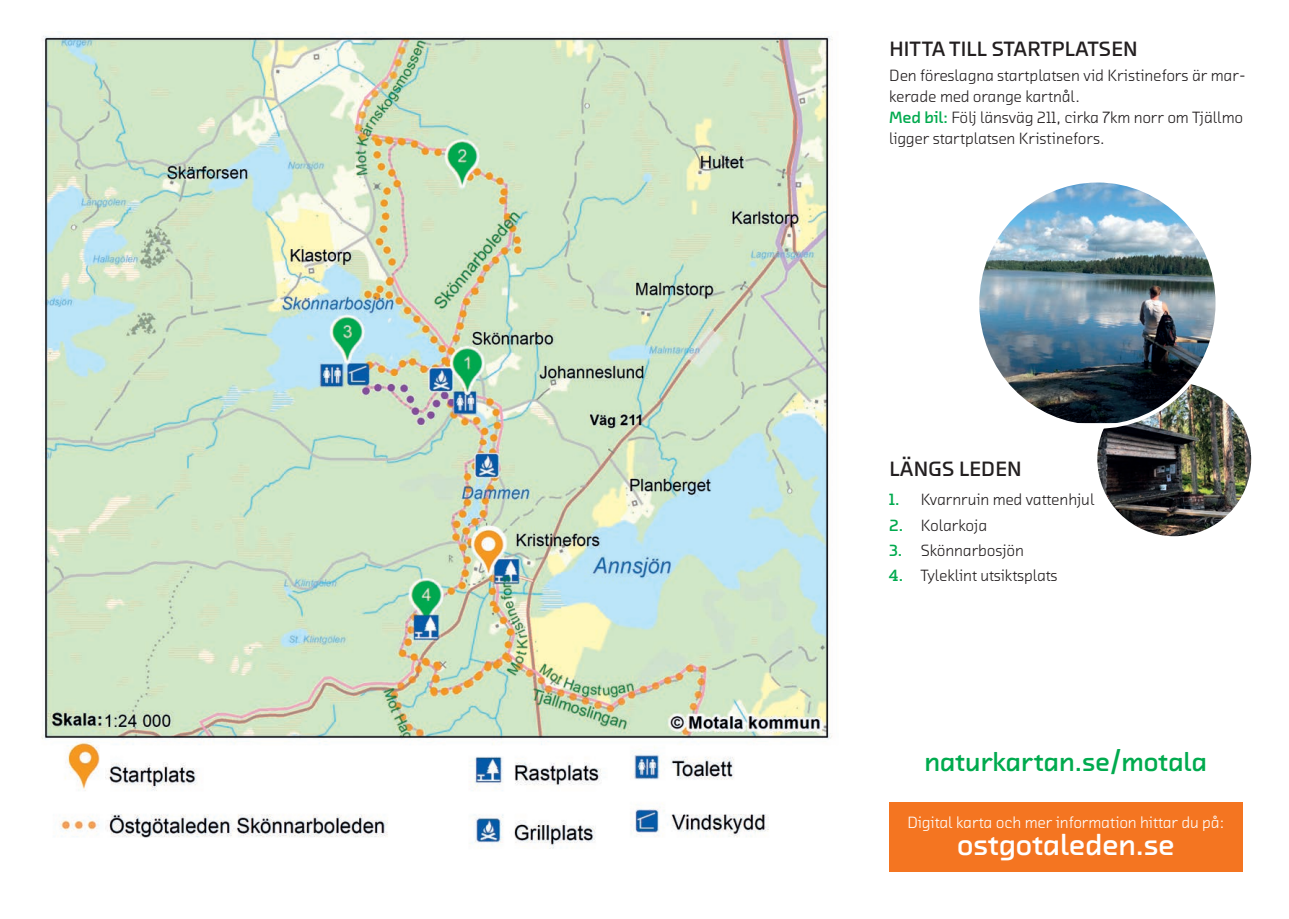
<style>
.page{position:relative;width:1289px;height:919px;background:#fff}
.page>*{position:absolute;margin:0;border:0;box-sizing:border-box;transform-origin:0 0}
.t1{font:30px "Chambers Sans OT Bld";letter-spacing:-.01em;color:#fff}
.t2{font:27px "Chambers Sans OT Bld";letter-spacing:-.01em;color:#00aa4e}
.t3{font:21px "Chambers Sans OT Bld";letter-spacing:.01em;color:#231f20}
.t4{font:16.5px/21px "Chambers Sans OT";color:#231f20}
.t5{font:16.5px "Chambers Sans OT";color:#fff}
.s1{font-family:"Chambers Sans OT Bld";color:#00aa4e}
</style>
<div class="page">
<div style="left:889px;top:802px;width:353px;height:70px;background:#f47521"></div>
<img style="left:1095px;top:380px;width:158px;height:158px;border-radius:79px">
<div style="left:1093px;top:378px;width:162px;height:162px;border:4px solid #fff;border-radius:50%"></div>
<img style="left:980px;top:183px;width:237px;height:240px">
<img style="left:41px;top:32px;width:792px;height:817px">
<p class="t3" style="left:889px;top:35px;width:250px">HITTA TILL STARTPLATSEN</p>
<p class="t4" style="left:889px;top:65px;width:358px">Den föreslagna startplatsen vid Kristinefors är mar&shy;kerade med orange kartnål.<br><span class="s1">Med bil:</span> Följ länsväg 211, cirka 7km norr om Tjällmo ligger startplatsen Kristinefors.</p>
<p class="t3" style="left:889px;top:455px;width:134px">LÄNGS LEDEN</p>
<p class="t4" style="left:889px;top:489px;width:207px"><span class="s1">1.</span> Kvarnruin med vattenhjul</p>
<p class="t4" style="left:889px;top:514px;width:99px"><span class="s1">2.</span> Kolarkoja</p>
<p class="t4" style="left:889px;top:539px;width:136px"><span class="s1">3.</span> Skönnarbosjön</p>
<p class="t4" style="left:889px;top:564px;width:170px"><span class="s1">4.</span> Tyleklint utsiktsplats</p>
<h2 class="t2" style="left:924px;top:745px;width:284px">naturkartan.se/motala</h2>
<p class="t5" style="left:907px;top:811px;width:318px">Digital karta och mer information hittar du på:</p>
<h1 class="t1" style="left:956px;top:825px;width:219px">ostgotaleden.se</h1>
</div>
